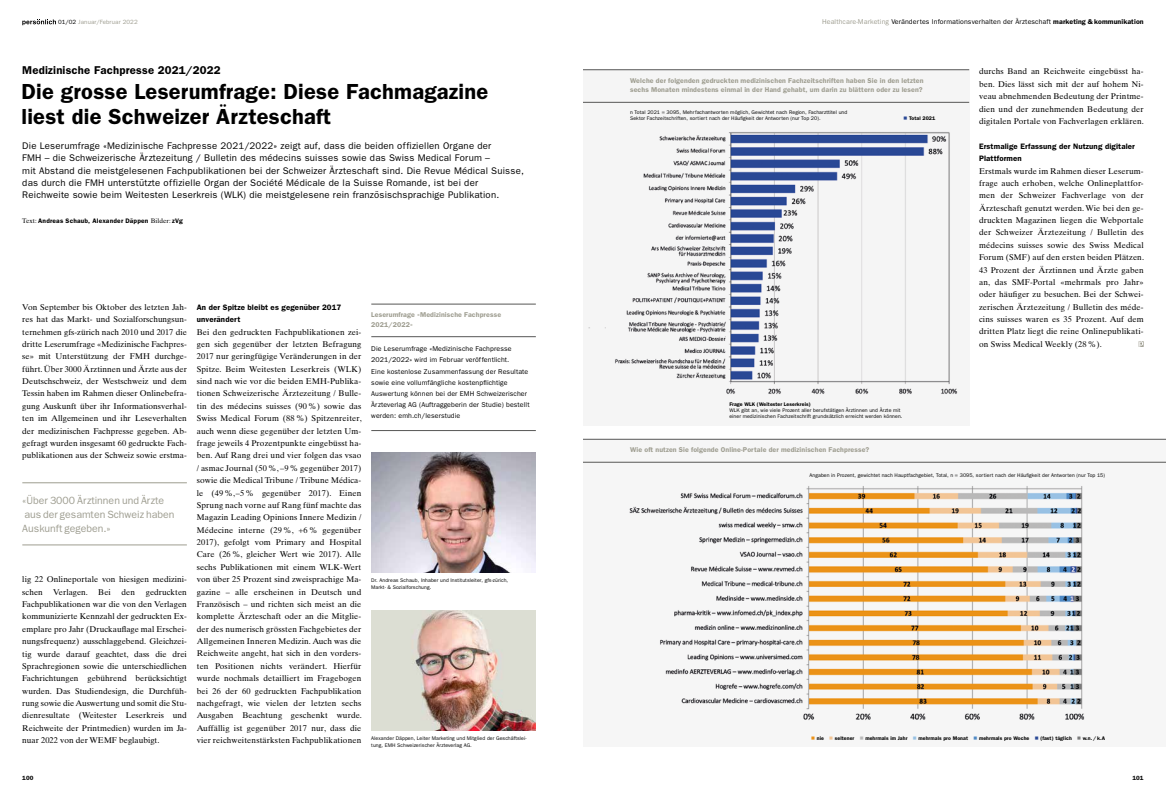
<style>
.page{position:relative;width:1166px;height:794px;background:#fff}
.page>*{position:absolute;margin:0;border:0;box-sizing:border-box;transform-origin:0 0}
.t1{font:600 21.88px/24.8px "Franklin Gothic";letter-spacing:.01em;color:#000}
.t2{font:600 11.38px "Franklin Gothic";letter-spacing:.015em;color:#000}
.t3{font:10.5px/14px "Franklin Gothic";color:#9e9d90}
.t4{font:9.62px/12.3px "Franklin Gothic";letter-spacing:.02em;color:#000}
.t5{font:8.31px/12.3px "Times Ten";letter-spacing:.005em;color:#000;text-align:justify}
.t6{font:600 7.88px/12.3px "Franklin Gothic";letter-spacing:.015em;color:#000}
.t7{font:7px/11.2px "Franklin Gothic";letter-spacing:.015em;color:#000}
.t8{font:600 7px/9.6px "Franklin Gothic";letter-spacing:.015em;color:#9e9d90}
.t9{font:600 6.56px "Franklin Gothic";letter-spacing:.03em;color:#000}
.t10{font:6.12px "Franklin Gothic";letter-spacing:.015em;color:#9e9d90}
.t11{font:600 6.12px "Franklin Gothic";letter-spacing:.015em;color:#000}
.t12{font:5.25px/7px "Franklin Gothic";letter-spacing:.01em;color:#000}
.t13{font:600 5.25px "Franklin Gothic";letter-spacing:.01em;color:#000}
.s1{color:#000}
.s2{font-family:"Times Ten";font-weight:400}
.s3{color:#9e9d90}
.s4{font-weight:600}
.s5{color:#294895}
.s6{color:#eb9218}
.s7{color:#f2c595}
.s8{color:#b9b9b9}
.s9{color:#98c2e4}
.s10{color:#4f89c4}
.s11{color:#7a7b7b}
</style>
<div class="page">
<svg style="left:22px;top:19px;width:34px;height:6px"></svg>
<img style="left:583px;top:461px;width:583px;height:260px">
<img style="left:583px;top:70px;width:386px;height:325px">
<hr style="left:583px;top:69px;width:386px;height:1px;background:#575756">
<hr style="left:583px;top:102px;width:386px;height:1px;background:#575756">
<hr style="left:583px;top:439px;width:583px;height:1px;background:#575756">
<hr style="left:583px;top:462px;width:583px;height:1px;background:#575756">
<hr style="left:371px;top:430px;width:165px;height:1px;background:#575756">
<hr style="left:371px;top:304px;width:165px;height:1px;background:#575756">
<hr style="left:371px;top:336px;width:165px;height:1px;background:#575756">
<hr style="left:22px;top:482px;width:165px;height:1px;background:#9e9d90">
<hr style="left:22px;top:544px;width:165px;height:1px;background:#9e9d90">
<img style="left:371px;top:452px;width:165px;height:120px">
<img style="left:371px;top:610px;width:164px;height:120px">
<svg style="left:1138px;top:341px;width:5px;height:6px"></svg>
<p class="t10" style="left:58px;top:19px;width:81px"><span class="s1">01/02</span> Januar/Februar 2022</p>
<h2 class="t2" style="left:22px;top:64px;width:200px">Medizinische Fachpresse 2021/2022</h2>
<h1 class="t1" style="left:21px;top:79px;width:468px">Die grosse Leserumfrage: Diese Fachmagazine liest die Schweizer Ärzteschaft</h1>
<p class="t4" style="left:22px;top:139px;width:503px">Die Leserumfrage «Medizinische Fachpresse 2021/2022» zeigt auf, dass die beiden offiziellen Organe der<br>FMH – die Schweizerische Ärztezeitung / Bulletin des médecins suisses sowie das Swiss Medical Forum –<br>mit Abstand die meistgelesenen Fachpublikationen bei der Schweizer Ärzteschaft sind. Die Revue Médical Suisse, das durch die FMH unterstützte offizielle Organ der Société Médicale de la Suisse Romande, ist bei der Reichweite sowie beim Weitesten Leserkreis (WLK) die meistgelesene rein französischsprachige Publikation.</p>
<p class="t9" style="left:22px;top:217px;width:162px"><span class="s2">Text:</span> Andreas Schaub, Alexander Däppen <span class="s2">Bilder:</span> zVg</p>
<p class="t5" style="left:22px;top:301px;width:166px">Von September bis Oktober des letzten Jah&shy;res hat das Markt- und Sozialforschungsun&shy;ternehmen gfs-zürich nach 2010 und 2017 die dritte Leserumfrage «Medizinische Fachpres&shy;se» mit Unterstützung der FMH durchge&shy;führt. Über 3000 Ärztinnen und Ärzte aus der Deutschschweiz, der Westschweiz und dem Tessin haben im Rahmen dieser Onlinebefra&shy;gung Auskunft über ihr Informationsverhal&shy;ten im Allgemeinen und ihr Leseverhalten der medizinischen Fachpresse gegeben. Ab&shy;gefragt wurden insgesamt 60 gedruckte Fach&shy;publikationen aus der Schweiz sowie erstma-</p>
<p class="t3" style="left:22px;top:493px;width:154px">«Über 3000 Ärztinnen und Ärzte aus der gesamten Schweiz haben<br>Auskunft gegeben.»</p>
<p class="t5" style="left:22px;top:573px;width:166px">lig 22 Onlineportale von hiesigen medizini&shy;schen Verlagen. Bei</p>
<p class="t5" style="left:22px;top:585px;width:166px;text-indent:123px">gedruckten Fachpublikationen war die von den Verlagen kommunizierte Kennzahl der gedruckten Ex&shy;emplare pro Jahr (Druckauflage mal Erschei&shy;nungsfrequenz) ausschlaggebend. Gleichzei&shy;tig wurde darauf geachtet, dass die drei Sprachregionen sowie die unterschiedlichen Fachrichtungen gebührend berücksichtigt wurden. Das Studiendesign, die Durchfüh&shy;rung sowie die Auswertung und somit die Stu&shy;dienresultate (Weitester Leserkreis und Reichweite der Printmedien) wurden im Ja&shy;nuar 2022 von der WEMF beglaubigt.</p>
<p class="t5" style="left:122px;top:585px;width:15px">den</p>
<p class="t6" style="left:197px;top:301px;width:146px">An der Spitze bleibt es gegenüber 2017 unverändert</p>
<p class="t5" style="left:197px;top:325px;width:166px">Bei den gedruckten Fachpublikationen zei&shy;gen sich gegenüber der letzten Befragung 2017 nur geringfügige Veränderungen in der Spitze. Beim Weitesten Leserkreis (WLK) sind nach wie vor die beiden EMH-Publika&shy;tionen Schweizerische Ärztezeitung / Bulle&shy;tin des médecins suisses (90%) sowie das Swiss Medical Forum (88%) Spitzenreiter, auch wenn diese gegenüber der letzten Um&shy;frage jeweils 4 Prozentpunkte eingebüsst ha&shy;ben. Auf Rang drei und vier folgen das vsao / asmac Journal (50%, –9% gegenüber 2017) sowie die Medical Tribune / Tribune Médica&shy;le (49%,–5% gegenüber 2017). Einen Sprung nach vorne auf Rang fünf machte das Magazin Leading Opinions Innere Medizin / Médecine interne (29%, +6% gegenüber 2017), gefolgt vom Primary and Hospital Care (26%, gleicher Wert wie 2017). Alle sechs Publikationen mit einem WLK-Wert von über 25 Prozent sind zweisprachige Ma&shy;gazine – alle erscheinen in Deutsch und Französisch – und richten sich meist an die komplette Ärzteschaft oder an die Mitglie&shy;der des numerisch grössten Fachgebietes der Allgemeinen Inneren Medizin. Auch was die Reichweite angeht, hat sich in den vorders&shy;ten Positionen nichts verändert. Hierfür wurde nochmals detailliert im Fragebogen bei 26 der 60 gedruckten Fachpublikation nachgefragt, wie vielen der letzten sechs Ausgaben Beachtung geschenkt wurde.<br>Auffällig ist gegenüber 2017 nur, dass die vier reichweitenstärksten Fachpublikationen</p>
<p class="t8" style="left:371px;top:310px;width:131px">Leserumfrage «Medizinische Fachpresse<br>2021/2022»</p>
<p class="t7" style="left:371px;top:343px;width:160px">Die Leserumfrage «Medizinische Fachpresse 2021/2022» wird im Februar veröffentlicht.<br>Eine kostenlose Zusammenfassung der Resultate sowie eine vollumfängliche kostenpflichtige Auswertung können bei der EMH Schweizerischer Ärzteverlag AG (Auftraggeberin der Studie) bestellt werden: emh.ch/leserstudie</p>
<p class="t12" style="left:371px;top:577px;width:138px">Dr. Andreas Schaub, Inhaber und Institutsleiter, gfs-zürich,<br>Markt- &amp; Sozialforschung.</p>
<p class="t12" style="left:371px;top:734px;width:157px">Alexander Däppen, Leiter Marketing und Mitglied der Geschäftslei&shy;tung, EMH Schweizerischer Ärzteverlag AG.</p>
<p class="t11" style="left:22px;top:774px;width:13px">100</p>
<p class="t7" style="left:822px;top:16px;width:323px"><span class="s3">Healthcare-Marketing</span> Verändertes Informationsverhalten der Ärzteschaft <span class="s4">marketing &amp; kommunikation</span></p>
<p class="t8" style="left:630px;top:76px;width:295px">Welche der folgenden gedruckten medizinischen Fachzeitschriften haben Sie in den letzten sechs Monaten mindestens einmal in der Hand gehabt, um darin zu blättern oder zu lesen?</p>
<p class="t12" style="left:630px;top:109px;width:219px;line-height:6.1px">n Total 2021 = 3095, Mehrfachantworten möglich, Gewichtet nach Region, Facharzttitel und<br>Sektor Fachzeitschriften, sortiert nach der Häufigkeit der Antworten (nur Top 20).</p>
<p class="t13" style="left:903px;top:115px;width:33px"><span class="s5">■</span> Total 2021</p>
<p class="t13" style="left:729px;top:401px;width:83px">Frage WLK (Weitester Leserkreis)</p>
<p class="t12" style="left:729px;top:407px;width:175px;line-height:6.1px">WLK gibt an, wie viele Prozent aller berufstätigen Ärztinnen und Ärzte mit einer medizinischen Fachzeitschrift grundsätzlich erreicht werden können.</p>
<p class="t8" style="left:630px;top:445px;width:241px">Wie oft nutzen Sie folgende Online-Portale der medizinischen Fachpresse?</p>
<p class="t5" style="left:979px;top:65px;width:166px">durchs Band an Reichweite eingebüsst ha&shy;ben. Dies lässt sich mit der auf hohem Ni&shy;veau abnehmenden Bedeutung der Printme&shy;dien und der zunehmenden Bedeutung der digitalen Portale von Fachverlagen erklären.</p>
<p class="t6" style="left:979px;top:140px;width:157px">Erstmalige Erfassung der Nutzung digitaler<br>Plattformen</p>
<p class="t5" style="left:979px;top:164px;width:166px">Erstmals wurde im Rahmen dieser Leserum&shy;frage auch erhoben, welche Onlineplattfor&shy;men der Schweizer Fachverlage von der Ärzteschaft genutzt werden. Wie bei den ge&shy;druckten Magazinen liegen die Webportale der Schweizer Ärztezeitung / Bulletin des médecins suisses sowie des Swiss Medical Forum (SMF) auf den ersten beiden Plätzen.<br>43 Prozent der Ärztinnen und Ärzte gaben an, das SMF-Portal «mehrmals pro Jahr» oder häufiger zu besuchen. Bei der Schwei&shy;zerischen Ärztezeitung / Bulletin des méde&shy;cins suisses waren es 35 Prozent. Auf dem dritten Platz liegt die reine Onlinepublikati&shy;on Swiss Medical Weekly (28%).</p>
<p class="t12" style="left:809px;top:471px;width:297px">Angaben in Prozent, gewichtet nach Hauptfachgebiet, Total, n = 3095, sortiert nach der Häufigkeit der Antworten (nur Top 15)</p>
<p class="t13" style="left:811px;top:735px;width:295px"><span class="s6">■</span> nie <span class="s7">■</span> seltener <span class="s8">■</span> mehrmals im Jahr <span class="s9">■</span> mehrmals pro Monat <span class="s10">■</span> mehrmals pro Woche <span class="s5">■</span> (fast) täglich <span class="s11">■</span> w.n./k.A</p>
<p class="t11" style="left:1132px;top:774px;width:13px">101</p>
</div>
